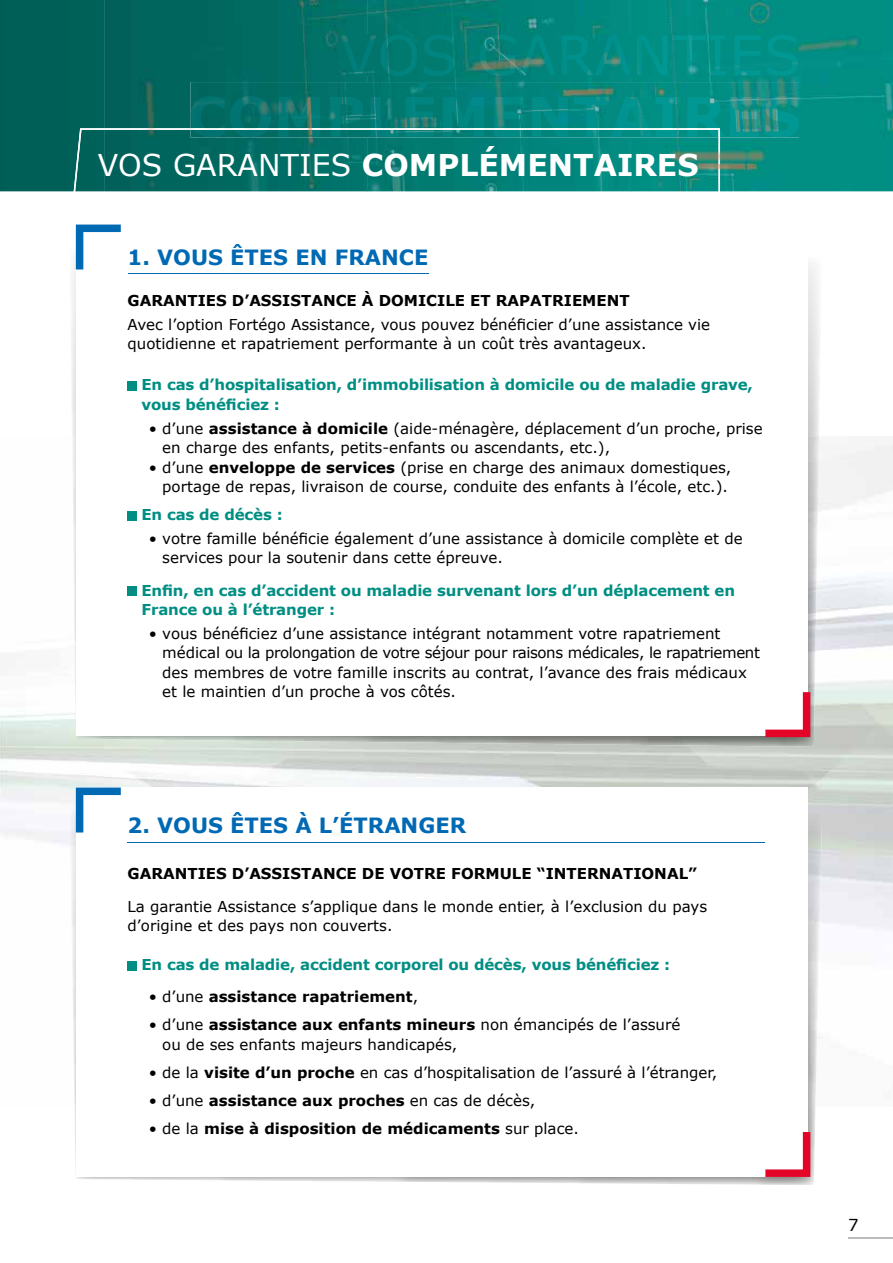
<style>
.page{position:relative;width:893px;height:1263px;background:#fff}
.page>*{position:absolute;margin:0;border:0;box-sizing:border-box;transform-origin:0 0}
.t1{font:700 30px "Verdana";color:#fff}
.t2{font:700 21px "Verdana";color:#0069b4}
.t3{font:16.5px "Verdana";color:#000}
.t4{font:15px/19.5px "Verdana";color:#000}
.t5{font:700 15px/19.5px "Verdana";letter-spacing:-.01em;color:#008e83}
.t6{font:700 15px "Verdana";color:#000}
.s1{font-weight:400}
.s2{font-weight:700}
</style>
<div class="page">
<img style="left:73px;top:488px;width:265px;height:254px">
<img style="left:606px;top:436px;width:213px;height:311px">
<div style="left:76px;top:225px;width:732px;height:511px;background:#fff"></div>
<img style="left:75px;top:1107px;width:741px;height:78px">
<img style="left:808px;top:810px;width:14px;height:297px">
<div style="left:76px;top:787px;width:732px;height:390px;background:#fff"></div>
<svg style="left:76px;top:225px;width:45px;height:44px"></svg>
<svg style="left:76px;top:787px;width:45px;height:45px"></svg>
<svg style="left:765px;top:692px;width:45px;height:45px"></svg>
<svg style="left:765px;top:1132px;width:45px;height:45px"></svg>
<div style="left:0;top:0;width:105px;height:191px;background:#006058"></div>
<svg style="left:73px;top:128px;width:646px;height:64px;background:#37857f"></svg>
<img style="left:105px;top:0;width:788px;height:191px">
<img style="left:105px;top:128px;width:615px;height:63px">
<img style="left:341px;top:35px;width:460px;height:41px">
<img style="left:190px;top:82px;width:609px;height:55px">
<img style="left:190px;top:128px;width:530px;height:9px">
<hr style="left:128px;top:273px;width:300px;height:1px;background:#0069b4">
<hr style="left:128px;top:842px;width:637px;height:1px;background:#0069b4">
<div style="left:128px;top:381px;width:9px;height:9px;background:#008e83"></div>
<div style="left:128px;top:511px;width:9px;height:9px;background:#008e83"></div>
<div style="left:128px;top:587px;width:9px;height:9px;background:#008e83"></div>
<div style="left:128px;top:961px;width:9px;height:9px;background:#008e83"></div>
<hr style="left:848px;top:1237px;width:45px;height:1px;background:#bcbcbc">
<h1 class="t1" style="left:98px;top:144px;width:602px"><span class="s1">VOS GARANTIES</span> COMPLÉMENTAIRES</h1>
<h2 class="t2" style="left:128px;top:242px;width:302px">1. VOUS ÊTES EN FRANCE</h2>
<p class="t6" style="left:128px;top:290px;width:504px">GARANTIES D’ASSISTANCE À DOMICILE ET RAPATRIEMENT</p>
<p class="t4" style="left:128px;top:314px;width:584px">Avec l’option Fortégo Assistance, vous pouvez bénéficier d’une assistance vie quotidienne et rapatriement performante à un coût très avantageux.</p>
<p class="t5" style="left:141px;top:375px;width:613px">En cas d’hospitalisation, d’immobilisation à domicile ou de maladie grave, vous bénéficiez :</p>
<p class="t4" style="left:162px;top:418px;width:602px;text-indent:-13px">• d’une <span class="s2">assistance à domicile</span> (aide-ménagère, déplacement d’un proche, prise en charge des enfants, petits-enfants ou ascendants, etc.),</p>
<p class="t4" style="left:149px;top:457px;width:584px;text-align:right">• d’une <span class="s2">enveloppe de services</span> (prise en charge des animaux domestiques, portage de repas, livraison de course, conduite des enfants à l’école, etc.).</p>
<p class="t5" style="left:141px;top:505px;width:143px">En cas de décès :</p>
<p class="t4" style="left:162px;top:528px;width:582px;text-indent:-13px">• votre famille bénéficie également d’une assistance à domicile complète et de services pour la soutenir dans cette épreuve.</p>
<p class="t5" style="left:141px;top:580px;width:595px">Enfin, en cas d’accident ou maladie survenant lors d’un déplacement en<br>France ou à l’étranger :</p>
<p class="t4" style="left:162px;top:624px;width:599px;text-indent:-13px">• vous bénéficiez d’une assistance intégrant notamment votre rapatriement médical ou la prolongation de votre séjour pour raisons médicales, le rapatriement des membres de votre famille inscrits au contrat, l’avance des frais médicaux et le maintien d’un proche à vos côtés.</p>
<h2 class="t2" style="left:128px;top:811px;width:340px">2. VOUS ÊTES À L’ÉTRANGER</h2>
<p class="t6" style="left:128px;top:863px;width:571px">GARANTIES D’ASSISTANCE DE VOTRE FORMULE “INTERNATIONAL”</p>
<p class="t4" style="left:128px;top:896px;width:581px">La garantie Assistance s’applique dans le monde entier, à l’exclusion du pays d’origine et des pays non couverts.</p>
<p class="t5" style="left:141px;top:954px;width:530px">En cas de maladie, accident corporel ou décès, vous bénéficiez :</p>
<p class="t6" style="left:149px;top:986px;width:271px"><span class="s1">• d’une</span> assistance rapatriement<span class="s1">,</span></p>
<p class="t4" style="left:162px;top:1015px;width:520px;text-indent:-13px">• d’une <span class="s2">assistance aux enfants mineurs</span> non émancipés de l’assuré ou de ses enfants majeurs handicapés,</p>
<p class="t4" style="left:149px;top:1062px;width:570px">• de la <span class="s2">visite d’un proche</span> en cas d’hospitalisation de l’assuré à l’étranger,</p>
<p class="t6" style="left:149px;top:1090px;width:388px"><span class="s1">• d’une</span> assistance aux proches <span class="s1">en cas de décès,</span></p>
<p class="t6" style="left:149px;top:1118px;width:432px"><span class="s1">• de la</span> mise à disposition de médicaments <span class="s1">sur place.</span></p>
<p class="t3" style="left:848px;top:1213px;width:12px">7</p>
</div>
